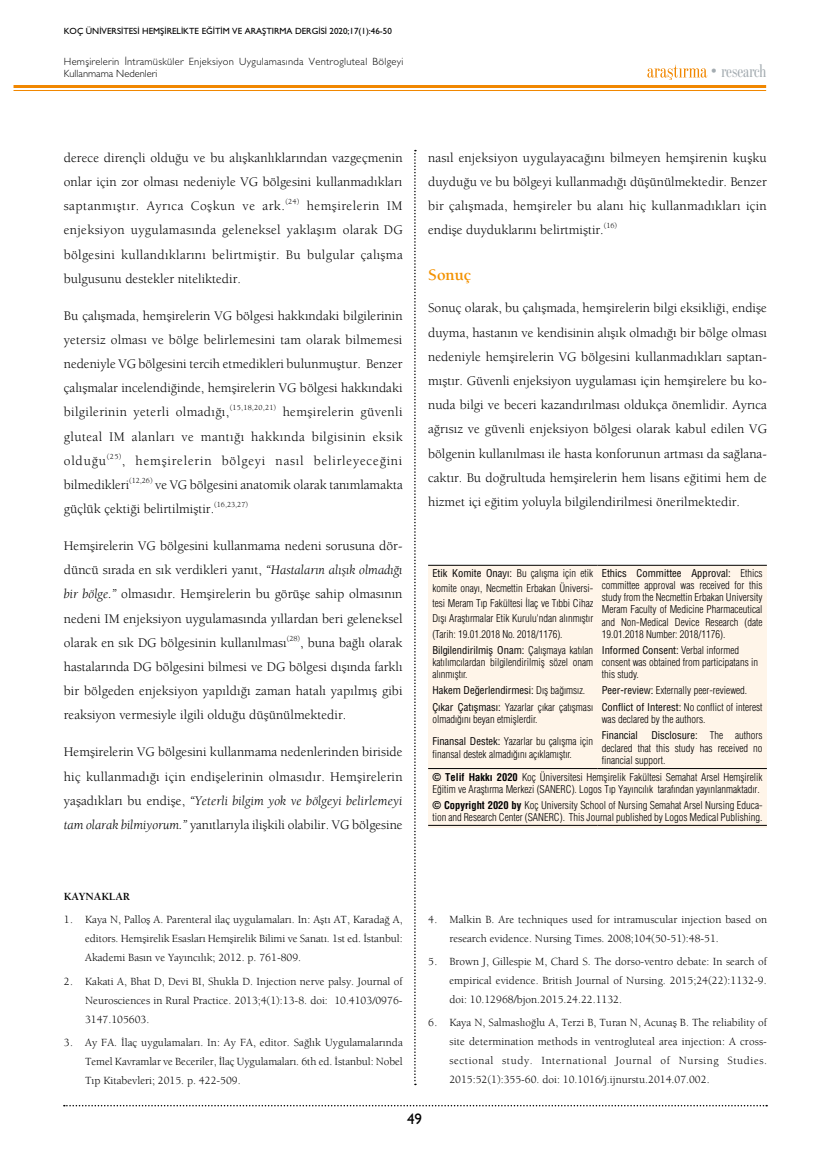
<style>
.page{position:relative;width:830px;height:1149px;background:#fff}
.page>*{position:absolute;margin:0;border:0;box-sizing:border-box;transform-origin:0 0}
.t1{font:18.3px "Benton Mod Disp Comp";color:#a4acb1}
.t2{font:16.5px "Berkeley Bold Tr";color:#f39200}
.t3{font:15px "Gill Sans";color:#000}
.t4{font:13.5px/24.2px "Berkeley Book Tr";color:#000;text-align:justify}
.t5{font:13.5px "Berkeley Book Italic Tr";letter-spacing:.005em;color:#000}
.t6{font:11.25px/19px "Berkeley Book Tr";color:#000;text-align:justify}
.t7{font:11.25px "Berkeley Bold Tr";color:#000}
.t8{font:10.5px/12px "Helvetica Condensed Light Tr";color:#000}
.t9{font:10.5px "Helvetica Cond Normal Tr";color:#000}
.t10{font:10.5px/12.6px "Gill Sans Light Tr";letter-spacing:.025em;color:#000}
.t11{font:9px "Gill Sans Normal Tr";color:#000}
.s1{font-family:"Berkeley Book Italic Tr"}
.s2{font-family:"Berkeley Book Tr"}
.s3{font-family:"Helvetica Cond Normal Tr"}
.s4{font-family:"Helvetica Condensed Light Tr"}
.s5{font-family:"Helvetica Cond Bold Tr"}
</style>
<div class="page">
<svg style="left:64px;top:1104px;width:702px;height:2px"></svg>
<hr style="left:14px;top:85px;width:751px;height:3px;background:#f18700">
<hr style="left:14px;top:90px;width:751px;height:1px;background:#f18700">
<svg style="left:647px;top:65px;width:59px;height:15px"></svg>
<svg style="left:414px;top:150px;width:2px;height:934px"></svg>
<div style="left:428px;top:564px;width:338px;height:263px;background:#fff5e9"></div>
<hr style="left:428px;top:564px;width:169px;height:1px;background:#000">
<hr style="left:597px;top:564px;width:169px;height:1px;background:#000">
<hr style="left:428px;top:768px;width:169px;height:1px;background:#000">
<hr style="left:597px;top:768px;width:169px;height:1px;background:#000">
<hr style="left:428px;top:824px;width:169px;height:1px;background:#000">
<hr style="left:597px;top:824px;width:169px;height:1px;background:#000">
<p class="t11" style="left:64px;top:26px;width:329px">KOÇ ÜNİVERSİTESİ HEMŞİRELİKTE EĞİTİM VE ARAŞTIRMA DERGİSİ 2020;17(1):46-50</p>
<p class="t10" style="left:64px;top:55px;width:341px">Hemşirelerin İntramüsküler Enjeksiyon Uygulamasında Ventrogluteal Bölgeyi<br>Kullanmama Nedenleri</p>
<h1 class="t1" style="left:710px;top:61px;width:57px">• research</h1>
<p class="t4" style="left:64px;top:145px;width:340px">derece dirençli olduğu ve bu alışkanlıklarından vazgeçmenin onlar için zor olması nedeniyle VG bölgesini kullanmadıkları saptanmıştır. Ayrıca Coşkun ve ark.<sup>(24)</sup> hemşirelerin IM enjeksiyon uygulamasında geleneksel yaklaşım olarak DG bölgesini kullandıklarını belirtmiştir. Bu bulgular çalışma bulgusunu destekler niteliktedir.</p>
<p class="t4" style="left:64px;top:303px;width:340px">Bu çalışmada, hemşirelerin VG bölgesi hakkındaki bilgilerinin yetersiz olması ve bölge belirlemesini tam olarak bilmemesi nedeniyle VG bölgesini tercih etmedikleri bulunmuştur. Benzer çalışmalar incelendiğinde, hemşirelerin VG bölgesi hakkındaki bilgilerinin yeterli olmadığı,<sup>(15,18,20,21)</sup> hemşirelerin güvenli gluteal IM alanları ve mantığı hakkında bilgisinin eksik olduğu<sup>(25)</sup>, hemşirelerin bölgeyi nasıl belirleyeceğini bilmedikleri<sup>(12,26)</sup> ve VG bölgesini anatomik olarak tanımlamakta güçlük çektiği belirtilmiştir.<sup>(16,23,27)</sup></p>
<p class="t4" style="left:64px;top:533px;width:340px">Hemşirelerin VG bölgesini kullanmama nedeni sorusuna dör&shy;düncü sırada en sık verdikleri yanıt, <span class="s1">“Hastaların alışık olmadığı bir bölge.”</span> olmasıdır. Hemşirelerin bu görüşe sahip olmasının nedeni IM enjeksiyon uygulamasında yıllardan beri geleneksel olarak en sık DG bölgesinin kullanılması<sup>(28)</sup>, buna bağlı olarak hastalarında DG bölgesini bilmesi ve DG bölgesi dışında farklı bir bölgeden enjeksiyon yapıldığı zaman hatalı yapılmış gibi reaksiyon vermesiyle ilgili olduğu düşünülmektedir.</p>
<p class="t4" style="left:64px;top:739px;width:340px">Hemşirelerin VG bölgesini kullanmama nedenlerinden biriside hiç kullanmadığı için endişelerinin olmasıdır. Hemşirelerin</p>
<p class="t5" style="left:64px;top:792px;width:340px"><span class="s2">yaşadıkları bu endişe,</span> “Yeterli bilgim yok ve bölgeyi belirlemeyi</p>
<p class="t4" style="left:64px;top:812px;width:340px"><span class="s1">tam olarak bilmiyorum.”</span> yanıtlarıyla ilişkili olabilir. VG bölgesine</p>
<p class="t7" style="left:64px;top:889px;width:68px">KAYNAKLAR</p>
<p class="t6" style="left:85px;top:909px;width:319px;text-indent:-21px">1. Kaya N, Palloş A. Parenteral ilaç uygulamaları. In: Aştı AT, Karadağ A, editors. Hemşirelik Esasları Hemşirelik Bilimi ve Sanatı. 1st ed. İstanbul:<br>Akademi Basın ve Yayıncılık; 2012. p. 761-809.</p>
<p class="t6" style="left:85px;top:971px;width:319px;text-indent:-21px">2. Kakati A, Bhat D, Devi BI, Shukla D. Injection nerve palsy. Journal of Neurosciences in Rural Practice. 2013;4(1):13-8. doi: 10.4103/0976- 3147.105603.</p>
<p class="t6" style="left:85px;top:1032px;width:319px;text-indent:-21px">3. Ay FA. İlaç uygulamaları. In: Ay FA, editor. Sağlık Uygulamalarında Temel Kavramlar ve Beceriler, İlaç Uygulamaları. 6th ed. İstanbul: Nobel Tıp Kitabevleri; 2015. p. 422-509.</p>
<p class="t4" style="left:428px;top:145px;width:340px">nasıl enjeksiyon uygulayacağını bilmeyen hemşirenin kuşku duyduğu ve bu bölgeyi kullanmadığı düşünülmektedir. Benzer bir çalışmada, hemşireler bu alanı hiç kullanmadıkları için endişe duyduklarını belirtmiştir.<sup>(16)</sup></p>
<p class="t2" style="left:428px;top:264px;width:45px">Sonuç</p>
<p class="t4" style="left:428px;top:296px;width:340px">Sonuç olarak, bu çalışmada, hemşirelerin bilgi eksikliği, endişe duyma, hastanın ve kendisinin alışık olmadığı bir bölge olması nedeniyle hemşirelerin VG bölgesini kullanmadıkları saptan&shy;mıştır. Güvenli enjeksiyon uygulaması için hemşirelere bu ko&shy;nuda bilgi ve beceri kazandırılması oldukça önemlidir. Ayrıca ağrısız ve güvenli enjeksiyon bölgesi olarak kabul edilen VG bölgenin kullanılması ile hasta konforunun artması da sağlana&shy;caktır. Bu doğrultuda hemşirelerin hem lisans eğitimi hem de hizmet içi eğitim yoluyla bilgilendirilmesi önerilmektedir.</p>
<p class="t8" style="left:432px;top:566px;width:162px;line-height:15px;text-align:justify"><span class="s3">Etik Komite Onayı:</span> Bu çalışma için etik komite onayı, Necmettin Erbakan Üniversi&shy;tesi Meram Tıp Fakültesi İlaç ve Tıbbi Cihaz Dışı Araştırmalar Etik Kurulu'ndan alınmıştır (Tarih: 19.01.2018 No. 2018/1176).</p>
<p class="t9" style="left:601px;top:567px;width:162px">Ethics Committee Approval: <span class="s4">Ethics</span></p>
<p class="t8" style="left:601px;top:579px;width:162px;text-align:justify">committee approval was received for this study from the Necmettin Erbakan University Meram Faculty of Medicine Pharmaceutical and Non-Medical Device Research (date 19.01.2018 Number: 2018/1176).</p>
<p class="t9" style="left:432px;top:643px;width:162px">Bilgilendirilmiş Onam: <span class="s4">Çalışmaya katılan</span></p>
<p class="t8" style="left:432px;top:655px;width:162px">katılımcılardan bilgilendirilmiş sözel onam alınmıştır.</p>
<p class="t9" style="left:601px;top:643px;width:139px">Informed Consent: <span class="s4">Verbal informed</span></p>
<p class="t8" style="left:601px;top:655px;width:158px">consent was obtained from participatans in this study.</p>
<p class="t9" style="left:432px;top:683px;width:154px">Hakem Değerlendirmesi: <span class="s4">Dış bağımsız.</span></p>
<p class="t8" style="left:601px;top:684px;width:147px"><span class="s3">Peer-review:</span> Externally peer-reviewed.</p>
<p class="t8" style="left:432px;top:700px;width:162px"><span class="s3">Çıkar Çatışması:</span> Yazarlar çıkar çatışması olmadığını beyan etmişlerdir.</p>
<p class="t8" style="left:601px;top:700px;width:162px"><span class="s3">Conflict of Interest:</span> No conflict of interest was declared by the authors.</p>
<p class="t8" style="left:432px;top:735px;width:162px;line-height:12.6px"><span class="s3">Finansal Destek:</span> Yazarlar bu çalışma için finansal destek almadığını açıklamıştır.</p>
<p class="t9" style="left:601px;top:728px;width:38px">Financial</p>
<p class="t9" style="left:651px;top:728px;width:113px">Disclosure: <span class="s4">The authors</span></p>
<p class="t8" style="left:601px;top:741px;width:162px;line-height:12.6px">declared that this study has received no financial support.</p>
<p class="t8" style="left:432px;top:770px;width:331px"><span class="s5">© Telif Hakkı 2020</span> Koç Üniversitesi Hemşirelik Fakültesi Semahat Arsel Hemşirelik<br>Eğitim ve Araştırma Merkezi (SANERC). Logos Tıp Yayıncılık tarafından yayınlanmaktadır.</p>
<p class="t8" style="left:432px;top:799px;width:331px"><span class="s5">© Copyright 2020 by</span> Koç University School of Nursing Semahat Arsel Nursing Educa&shy;tion and Research Center (SANERC). This Journal published by Logos Medical Publishing.</p>
<p class="t6" style="left:449px;top:909px;width:319px;text-indent:-21px">4. Malkin B. Are techniques used for intramuscular injection based on research evidence. Nursing Times. 2008;104(50-51):48-51.</p>
<p class="t6" style="left:449px;top:951px;width:319px;text-indent:-21px">5. Brown J, Gillespie M, Chard S. The dorso-ventro debate: In search of empirical evidence. British Journal of Nursing. 2015;24(22):1132-9. doi: 10.12968/bjon.2015.24.22.1132.</p>
<p class="t6" style="left:449px;top:1012px;width:319px;text-indent:-21px">6. Kaya N, Salmaslıoğlu A, Terzi B, Turan N, Acunaş B. The reliability of site determination methods in ventrogluteal area injection: A cross&shy;sectional study. International Journal of Nursing Studies.<br>2015:52(1):355-60. doi: 10.1016/j.ijnurstu.2014.07.002.</p>
<p class="t3" style="left:407px;top:1109px;width:16px">49</p>
</div>
